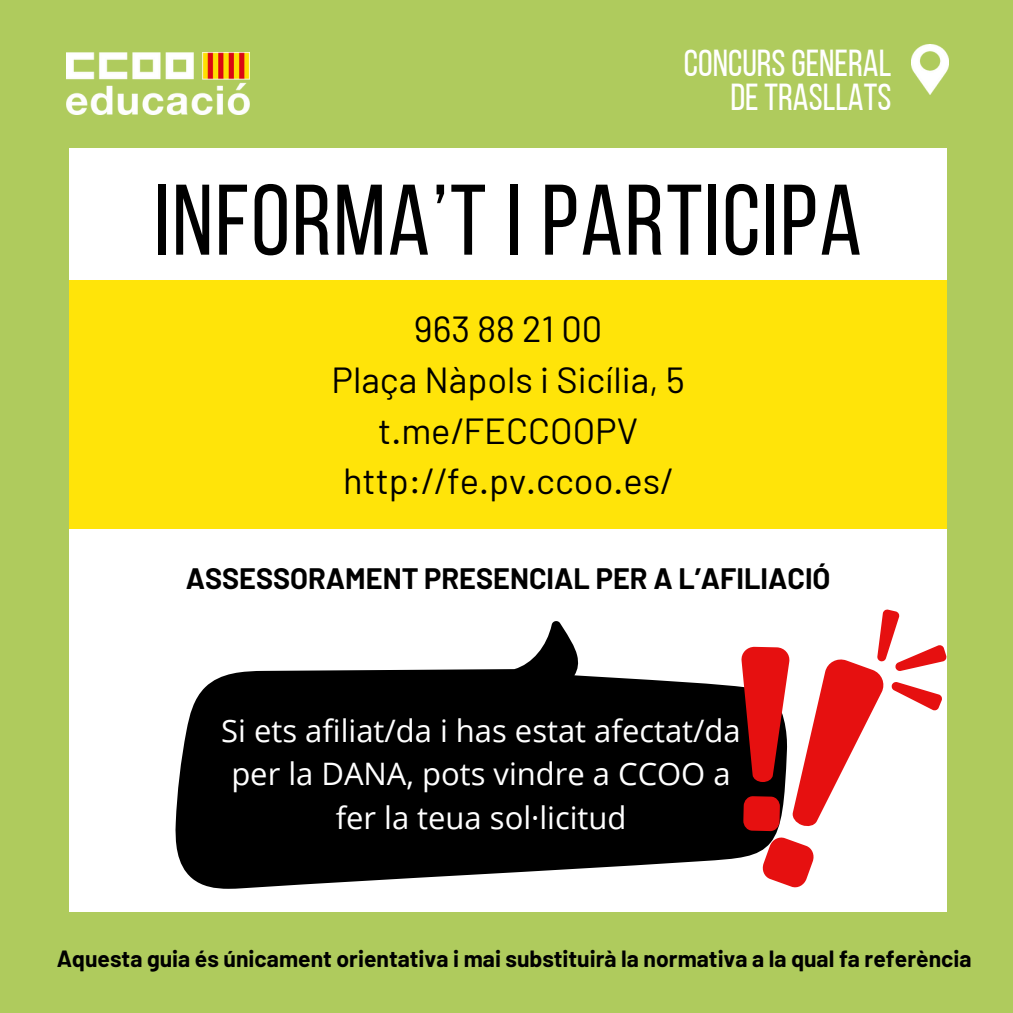
<style>
.page{position:relative;width:1013px;height:1013px;background:#fff}
.page>*{position:absolute;margin:0;border:0;box-sizing:border-box;transform-origin:0 0}
.t1{font:100px "Bebas Neue";letter-spacing:.02em;color:#000}
.t2{font:37.5px/33.8px "Bebas Neue";color:#fff;text-align:right}
.t3{font:36.25px/50.6px "Barlow";color:#000;text-align:center}
.t4{font:31px/43.4px "Open Sans";color:#fff;text-align:center}
.t5{font:700 28.88px "Barlow";color:#000}
.t6{font:700 22.88px "Barlow";color:#000}
</style>
<div class="page">
<div style="left:0;top:0;width:1012px;height:1012px;background:#afcb5d"></div>
<div style="left:69px;top:148px;width:877px;height:763px;background:#fff"></div>
<div style="left:69px;top:280px;width:877px;height:248px;background:#ffe409"></div>
<svg style="left:175px;top:621px;width:565px;height:267px;fill:#000"></svg>
<svg style="left:740px;top:609px;width:207px;height:279px"></svg>
<img style="left:67px;top:52px;width:182px;height:62px">
<img style="left:911px;top:44px;width:37px;height:51px">
<h1 class="t2" style="left:684px;top:50px;width:209px">CONCURS GENERAL<br>DETRASLLATS</h1>
<h2 class="t1" style="left:154px;top:180px;width:709px">INFORMA’T I PARTICIPA</h2>
<p class="t3" style="left:331px;top:302px;width:355px">963 88 21 00<br>Plaça Nàpols i Sicília, 5 t.me/FECCOOPV http://fe.pv.ccoo.es/</p>
<h3 class="t5" style="left:186px;top:560px;width:646px">ASSESSORAMENT PRESENCIAL PER A L’AFILIACIÓ</h3>
<p class="t4" style="left:221px;top:708px;width:521px">Si ets afiliat/da i has estat afectat/da per la DANA, pots vindre a CCOO a fer la teua sol·licitud</p>
<p class="t6" style="left:57px;top:944px;width:916px">Aquesta guia és únicament orientativa i mai substituirà la normativa a la qual fa referència</p>
</div>
